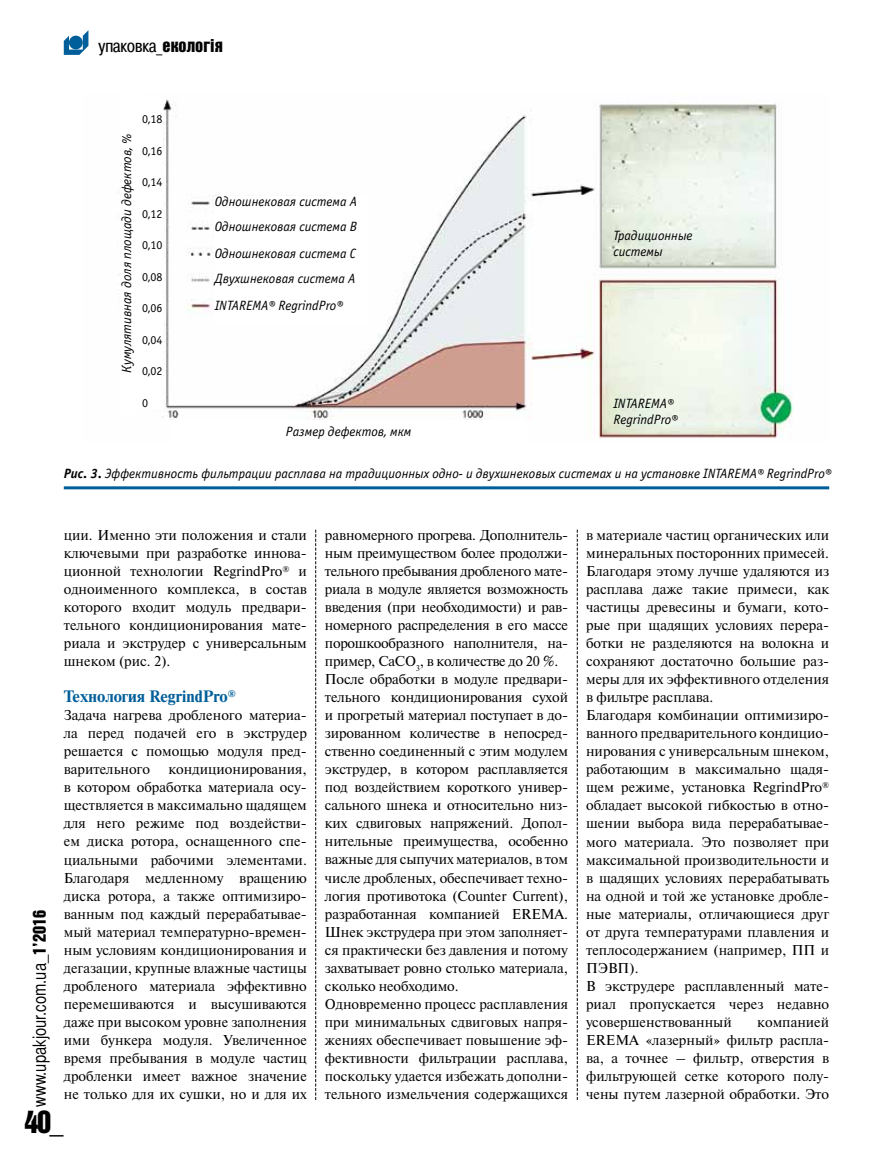
<style>
.page{position:relative;width:893px;height:1170px;background:#fff}
.page>*{position:absolute;margin:0;border:0;box-sizing:border-box;transform-origin:0 0}
.t1{font:31.5px "Bastion Kontrast Alt C";color:#000}
.t2{font:18px "Bastion C";color:#000}
.t3{font:18px "Pragmatica Cond C";color:#000}
.t4{font:700 16.5px "Newton C";color:#005e9a}
.t5{font:14.25px/18px "Newton C";color:#000}
.t6{font:italic 13.5px/25px "Officina Sans C";color:#000}
.t7{font:12px "Officina Sans C";color:#000}
.s1{font-family:"Bastion Kontrast Alt C"}
.s2{font-weight:700}
</style>
<div class="page">
<svg style="left:577px;top:529px;width:1px;height:571px"></svg>
<svg style="left:315px;top:529px;width:1px;height:571px"></svg>
<svg style="left:64px;top:30px;width:24px;height:25px"></svg>
<img style="left:118px;top:99px;width:675px;height:339px">
<hr style="left:64px;top:486px;width:765px;height:3px;background:#005e9a">
<div style="left:171px;top:419px;width:355px;height:22px;background:#fff"></div>
<div style="left:215px;top:196px;width:153px;height:128px;background:#fff"></div>
<div style="left:131px;top:98px;width:31px;height:311px;background:#fff"></div>
<div style="left:121px;top:89px;width:15px;height:328px;background:#fff"></div>
<p class="t3" style="left:99px;top:35px;width:126px">упаковка_<span class="s1">екологія</span></p>
<p class="t6" style="left:114px;top:372px;width:240px;rotate:-90deg">Кумулятивная доля площади дефектов, %</p>
<p class="t7" style="left:142px;top:112px;width:22px">0,18</p>
<p class="t7" style="left:142px;top:144px;width:22px">0,16</p>
<p class="t7" style="left:142px;top:175px;width:22px">0,14</p>
<p class="t7" style="left:142px;top:207px;width:22px">0,12</p>
<p class="t7" style="left:142px;top:238px;width:22px">0,10</p>
<p class="t7" style="left:142px;top:270px;width:22px">0,08</p>
<p class="t7" style="left:142px;top:301px;width:22px">0,06</p>
<p class="t7" style="left:142px;top:333px;width:22px">0,04</p>
<p class="t7" style="left:142px;top:364px;width:22px">0,02</p>
<p class="t7" style="left:142px;top:396px;width:7px">0</p>
<p class="t6" style="left:215px;top:189px;width:144px">Одношнековая система А<br>Одношнековая система B</p>
<p class="t6" style="left:215px;top:241px;width:142px">Одношнековая система C<br>Двухшнековая система А</p>
<p class="t6" style="left:215px;top:293px;width:130px">INTAREMA® RegrindPro®</p>
<p class="t6" style="left:286px;top:419px;width:127px">Размер дефектов, мкм</p>
<p class="t6" style="left:613px;top:227px;width:81px;line-height:16.5px">Традиционные системы</p>
<p class="t6" style="left:613px;top:395px;width:66px;line-height:16.5px">INTAREMA®<br>RegrindPro®</p>
<p class="t6" style="left:64px;top:461px;width:769px"><span class="s2">Рис. 3.</span> Эффективность фильтрации расплава на традиционных одно- и двухшнековых системах и на установке INTAREMA® RegrindPro®</p>
<p class="t2" style="left:29px;top:1106px;width:198px;rotate:-90deg">www.upakjour.com.ua_<span class="s1">1’2016</span></p>
<p class="t5" style="left:64px;top:526px;width:245px;text-align:justify">ции. Именно эти положения и стали ключевыми при разработке иннова&shy;ционной технологии RegrindPro<sup>®</sup> и одноименного комплекса, в состав которого входит модуль предвари&shy;тельного кондиционирования мате&shy;риала и экструдер с универсальным шнеком (рис. 2).</p>
<p class="t4" style="left:64px;top:687px;width:174px">Технология RegrindPro<sup>®</sup></p>
<p class="t5" style="left:64px;top:706px;width:245px">Задача нагрева дробленого материа&shy;ла перед подачей его в экструдер решается с помощью модуля пред&shy;варительного</p>
<p class="t5" style="left:64px;top:760px;width:245px;text-indent:105px">кондиционирования, в котором обработка материала осу&shy;ществляется в максимально щадящем для него режиме под воздействи&shy;ем диска ротора, оснащенного спе&shy;циальными рабочими элементами.<br>Благодаря медленному вращению диска ротора, а также оптимизиро&shy;ванным под каждый перерабатывае&shy;мый материал температурно-времен&shy;ным условиям кондиционирования и дегазации, крупные влажные частицы дробленого материала эффективно перемешиваются и высушиваются даже при высоком уровне заполнения ими бункера модуля. Увеличенное время пребывания в модуле частиц дробленки имеет важное значение не только для их сушки, но и для их</p>
<p class="t5" style="left:325px;top:526px;width:245px">равномерного прогрева. Дополнитель&shy;ным преимуществом более продолжи&shy;тельного пребывания дробленого мате&shy;риала в модуле является возможность введения (при необходимости) и рав&shy;номерного распределения в его массе порошкообразного наполнителя, на&shy;пример, CaCO<sub>3</sub>, в количестве до 20 %.<br>После обработки в модуле предвари&shy;тельного кондиционирования сухой и прогретый материал поступает в до&shy;зированном количестве в непосред&shy;ственно соединенный с этим модулем экструдер, в котором расплавляется под воздействием короткого универ&shy;сального шнека и относительно низ&shy;ких сдвиговых напряжений. Допол&shy;нительные преимущества, особенно важные для сыпучих материалов, в том числе дробленых, обеспечивает техно&shy;логия противотока (Counter Current), разработанная компанией EREMA.<br>Шнек экструдера при этом заполняет&shy;ся практически без давления и потому захватывает ровно столько материала, сколько необходимо.<br>Одновременно процесс расплавления при минимальных сдвиговых напря&shy;жениях обеспечивает повышение эф&shy;фективности фильтрации расплава, поскольку удается избежать дополни&shy;тельного измельчения содержащихся</p>
<p class="t5" style="left:586px;top:526px;width:245px">в материале частиц органических или минеральных посторонних примесей.<br>Благодаря этому лучше удаляются из расплава даже такие примеси, как частицы древесины и бумаги, кото&shy;рые при щадящих условиях перера&shy;ботки не разделяются на волокна и сохраняют достаточно большие раз&shy;меры для их эффективного отделения в фильтре расплава.<br>Благодаря комбинации оптимизиро&shy;ванного предварительного кондицио&shy;нирования с универсальным шнеком, работающим в максимально щадя&shy;щем режиме, установка RegrindPro<sup>® </sup>обладает высокой гибкостью в отно&shy;шении выбора вида перерабатывае&shy;мого материала. Это позволяет при максимальной производительности и в щадящих условиях перерабатывать на одной и той же установке дробле&shy;ные материалы, отличающиеся друг от друга температурами плавления и теплосодержанием (например, ПП и<br>ПЭВП).<br>В экструдере расплавленный мате&shy;риал пропускается через недавно усовершенствованный</p>
<p class="t5" style="left:586px;top:1012px;width:245px;text-align:justify;text-indent:171px">компанией EREMA «лазерный» фильтр распла&shy;ва, а точнее – фильтр, отверстия в фильтрующей сетке которого полу&shy;чены путем лазерной обработки. Это</p>
<h1 class="t1" style="left:25px;top:1105px;width:41px">40_</h1>
</div>
